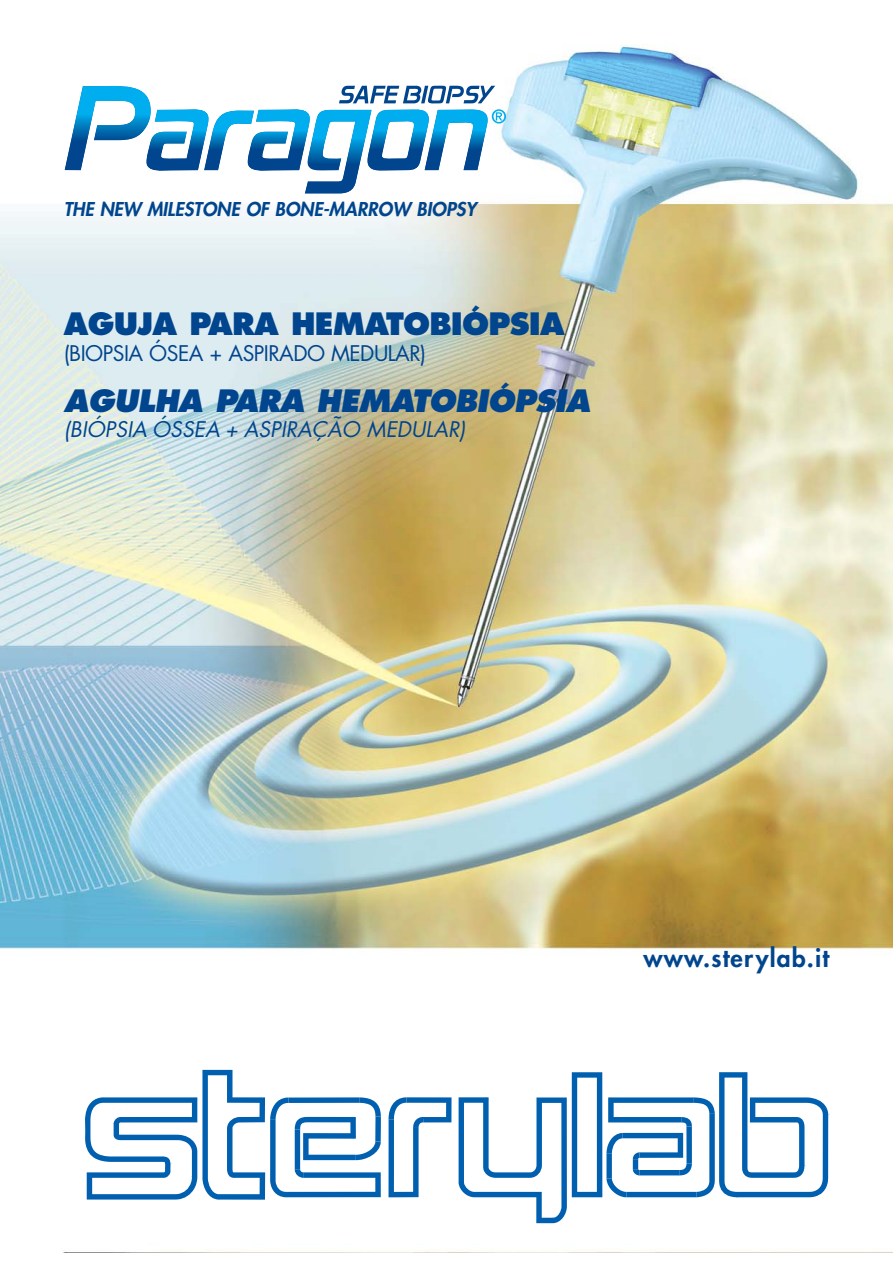
<style>
.page{position:relative;width:893px;height:1263px;background:#fff}
.page>*{position:absolute;margin:0;border:0;box-sizing:border-box;transform-origin:0 0}
.t1{font:italic 800 30px "Futura";letter-spacing:-.025em;color:#00458d}
.t2{font:800 30px "Futura";letter-spacing:-.025em;color:#00458d}
.t3{font:800 24.6px "Futura";letter-spacing:.05em;color:#00458d}
.t4{font:italic 21px "Futura";color:#00458d}
.t5{font:21px "Futura";letter-spacing:-.025em;color:#00458d}
.t6{font:italic 800 18.6px "Futura";color:#00458d}
</style>
<div class="page">
<img style="left:0;top:44px;width:893px;height:1180px">
<svg style="left:83px;top:1070px;width:298px;height:130px"></svg>
<svg style="left:388px;top:1097px;width:63px;height:100px"></svg>
<svg style="left:459px;top:1072px;width:369px;height:151px"></svg>
<svg style="left:65px;top:86px;width:441px;height:107px"></svg>
<p class="t6" style="left:64px;top:199px;width:414px">THE NEW MILESTONE OF BONE-MARROW BIOPSY</p>
<h1 class="t2" style="left:64px;top:310px;width:503px">AGUJA PARA HEMATOBIÓPSIA</h1>
<p class="t5" style="left:64px;top:343px;width:364px">(BIOPSIA ÓSEA + ASPIRADO MEDULAR)</p>
<h1 class="t1" style="left:64px;top:387px;width:528px">AGULHA PARA HEMATOBIÓPSIA</h1>
<p class="t4" style="left:64px;top:419px;width:403px">(BIÓPSIA ÓSSEA + ASPIRAÇÃO MEDULAR)</p>
<h2 class="t3" style="left:643px;top:945px;width:187px">www.sterylab.it</h2>
</div>
